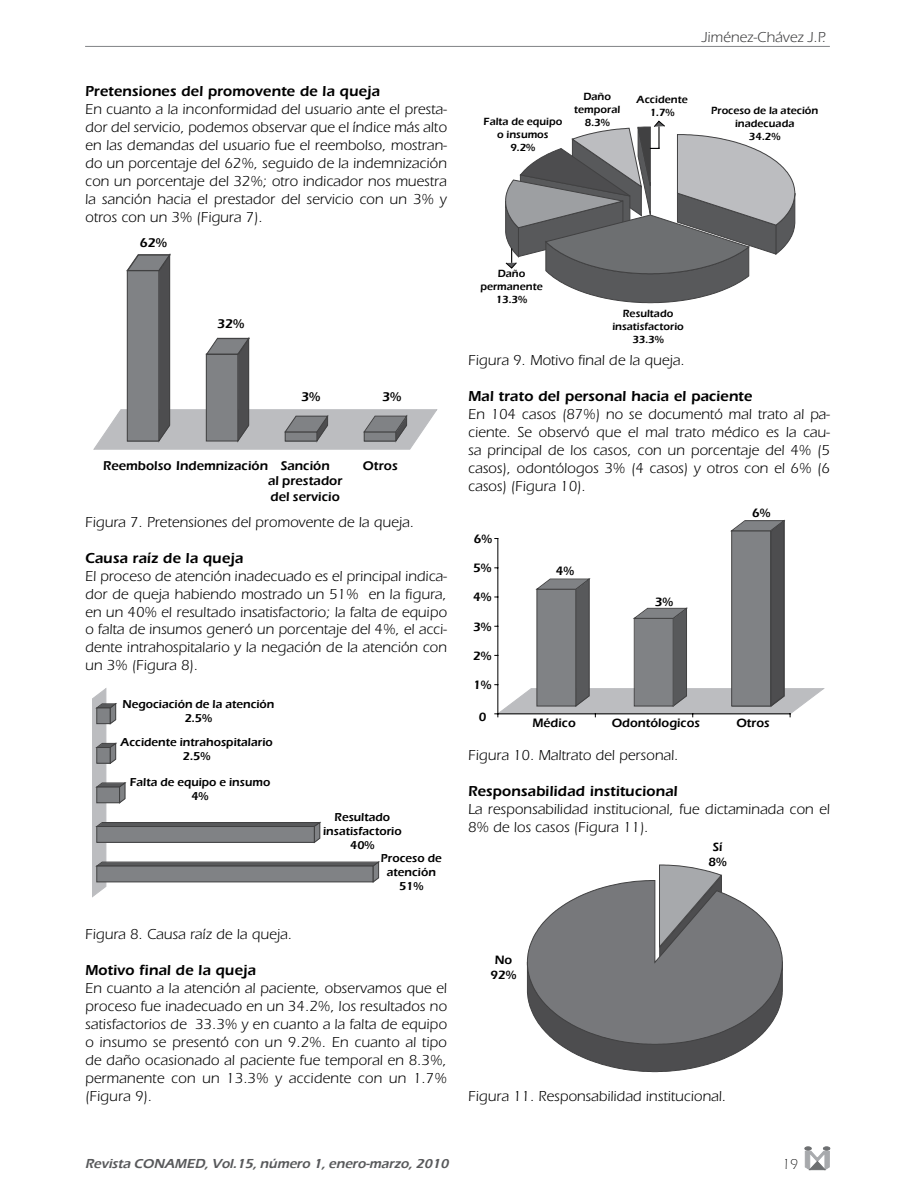
<style>
.page{position:relative;width:915px;height:1191px;background:#fff}
.page>*{position:absolute;margin:0;border:0;box-sizing:border-box;transform-origin:0 0}
.t1{font:15px/18px "Itc Eras";color:#000;text-align:justify}
.t2{font:600 15px "Itc Eras";color:#000}
.t3{font:15px "Itc Eras";color:#414142}
.t4{font:300 15px "Eras ITC";color:#000}
.t5{font:italic 600 13.5px "Eras ITC";color:#58595b}
.t6{font:600 13.2px/15.8px "Eras ITC";color:#000}
.t7{font:600 12.6px "Eras ITC";color:#000}
.t8{font:600 12.45px/15px "Eras ITC";color:#000;text-align:center}
.t9{font:600 11.85px/14.2px "Eras ITC";color:#000;text-align:center}
.t10{font:600 10.8px/12.9px "Eras ITC";color:#000;text-align:center}
</style>
<div class="page">
<hr style="left:85px;top:46px;width:744px;height:1px;background:#808285">
<svg style="left:93px;top:253px;width:345px;height:197px"></svg>
<svg style="left:92px;top:688px;width:288px;height:209px"></svg>
<svg style="left:494px;top:519px;width:331px;height:198px"></svg>
<svg style="left:526px;top:864px;width:256px;height:208px"></svg>
<svg style="left:505px;top:120px;width:290px;height:183px"></svg>
<svg style="left:804px;top:1146px;width:25px;height:23px"></svg>
<p class="t2" style="left:85px;top:83px;width:296px">Pretensiones del promovente de la queja</p>
<p class="t1" style="left:85px;top:100px;width:363px">En cuanto a la inconformidad del usuario ante el presta&shy;dor del servicio, podemos observar que el índice más alto en las demandas del usuario fue el reembolso, mostran&shy;do un porcentaje del 62%, seguido de la indemnización con un porcentaje del 32%; otro indicador nos muestra la sanción hacia el prestador del servicio con un 3% y otros con un 3% (Figura 7).</p>
<p class="t6" style="left:140px;top:234px;width:29px">62%</p>
<p class="t6" style="left:217px;top:316px;width:29px">32%</p>
<p class="t6" style="left:301px;top:388px;width:21px">3%</p>
<p class="t6" style="left:382px;top:388px;width:21px">3%</p>
<p class="t6" style="left:268px;top:457px;width:76px;text-indent:-165px">Reembolso Indemnización Sanción al prestador del servicio</p>
<p class="t6" style="left:363px;top:458px;width:36px">Otros</p>
<p class="t1" style="left:85px;top:513px;width:330px">Figura 7. Pretensiones del promovente de la queja.</p>
<p class="t2" style="left:85px;top:549px;width:160px">Causa raíz de la queja</p>
<p class="t1" style="left:85px;top:567px;width:363px">El proceso de atención inadecuado es el principal indica&shy;dor de queja habiendo mostrado un 51% en la figura, en un 40% el resultado insatisfactorio; la falta de equipo o falta de insumos generó un porcentaje del 4%, el acci&shy;dente intrahospitalario y la negación de la atención con un 3% (Figura 8).</p>
<p class="t9" style="left:122px;top:697px;width:153px">Negociación de la atención<br>2.5%</p>
<p class="t9" style="left:120px;top:735px;width:154px">Accidente intrahospitalario<br>2.5%</p>
<p class="t9" style="left:130px;top:775px;width:142px">Falta de equipo e insumo<br>4%</p>
<p class="t9" style="left:323px;top:809px;width:80px">Resultado insatisfactorio<br>40%</p>
<p class="t9" style="left:381px;top:851px;width:62px">Proceso de atención<br>51%</p>
<p class="t1" style="left:85px;top:925px;width:208px">Figura 8. Causa raíz de la queja.</p>
<p class="t2" style="left:85px;top:961px;width:172px">Motivo final de la queja</p>
<p class="t1" style="left:85px;top:979px;width:363px">En cuanto a la atención al paciente, observamos que el proceso fue inadecuado en un 34.2%, los resultados no satisfactorios de 33.3% y en cuanto a la falta de equipo o insumo se presentó con un 9.2%. En cuanto al tipo de daño ocasionado al paciente fue temporal en 8.3%, permanente con un 13.3% y accidente con un 1.7% (Figura 9).</p>
<p class="t3" style="left:702px;top:28px;width:125px">Jiménez-Chávez J.P.</p>
<p class="t10" style="left:483px;top:115px;width:80px">Falta de equipo o insumos<br>9.2%</p>
<p class="t10" style="left:574px;top:90px;width:48px">Daño temporal<br>8.3%</p>
<p class="t10" style="left:636px;top:93px;width:53px">Accidente<br>1.7%</p>
<p class="t10" style="left:711px;top:104px;width:109px">Proceso de la ateción inadecuada<br>34.2%</p>
<p class="t10" style="left:480px;top:267px;width:64px">Daño permanente<br>13.3%</p>
<p class="t10" style="left:612px;top:307px;width:73px">Resultado insatisfactorio<br>33.3%</p>
<p class="t1" style="left:468px;top:352px;width:218px">Figura 9. Motivo final de la queja.</p>
<p class="t2" style="left:468px;top:387px;width:285px">Mal trato del personal hacia el paciente</p>
<p class="t1" style="left:468px;top:405px;width:363px">En 104 casos (87%) no se documentó mal trato al pa&shy;ciente. Se observó que el mal trato médico es la cau&shy;sa principal de los casos, con un porcentaje del 4% (5 casos), odontólogos 3% (4 casos) y otros con el 6% (6 casos) (Figura 10).</p>
<p class="t7" style="left:473px;top:532px;width:20px">6%</p>
<p class="t7" style="left:473px;top:561px;width:20px">5%</p>
<p class="t7" style="left:473px;top:590px;width:20px">4%</p>
<p class="t7" style="left:473px;top:619px;width:20px">3%</p>
<p class="t7" style="left:473px;top:648px;width:20px">2%</p>
<p class="t7" style="left:473px;top:678px;width:20px">1%</p>
<p class="t7" style="left:478px;top:710px;width:9px">0</p>
<p class="t7" style="left:555px;top:563px;width:20px">4%</p>
<p class="t7" style="left:654px;top:594px;width:20px">3%</p>
<p class="t7" style="left:751px;top:506px;width:20px">6%</p>
<p class="t7" style="left:532px;top:716px;width:45px">Médico</p>
<p class="t7" style="left:611px;top:716px;width:90px">Odontólogicos</p>
<p class="t7" style="left:736px;top:716px;width:35px">Otros</p>
<p class="t1" style="left:468px;top:746px;width:212px">Figura 10. Maltrato del personal.</p>
<p class="t2" style="left:468px;top:782px;width:211px">Responsabilidad institucional</p>
<p class="t1" style="left:468px;top:800px;width:363px">La responsabilidad institucional, fue dictaminada con el<br>8% de los casos (Figura 11).</p>
<p class="t8" style="left:490px;top:952px;width:27px">No<br>92%</p>
<p class="t8" style="left:708px;top:839px;width:20px">Sí<br>8%</p>
<p class="t1" style="left:468px;top:1087px;width:259px">Figura 11. Responsabilidad institucional.</p>
<p class="t5" style="left:85px;top:1155px;width:367px">Revista CONAMED,Vol.15,número 1,enero-marzo,2010</p>
<p class="t4" style="left:781px;top:1156px;width:18px">19</p>
</div>
